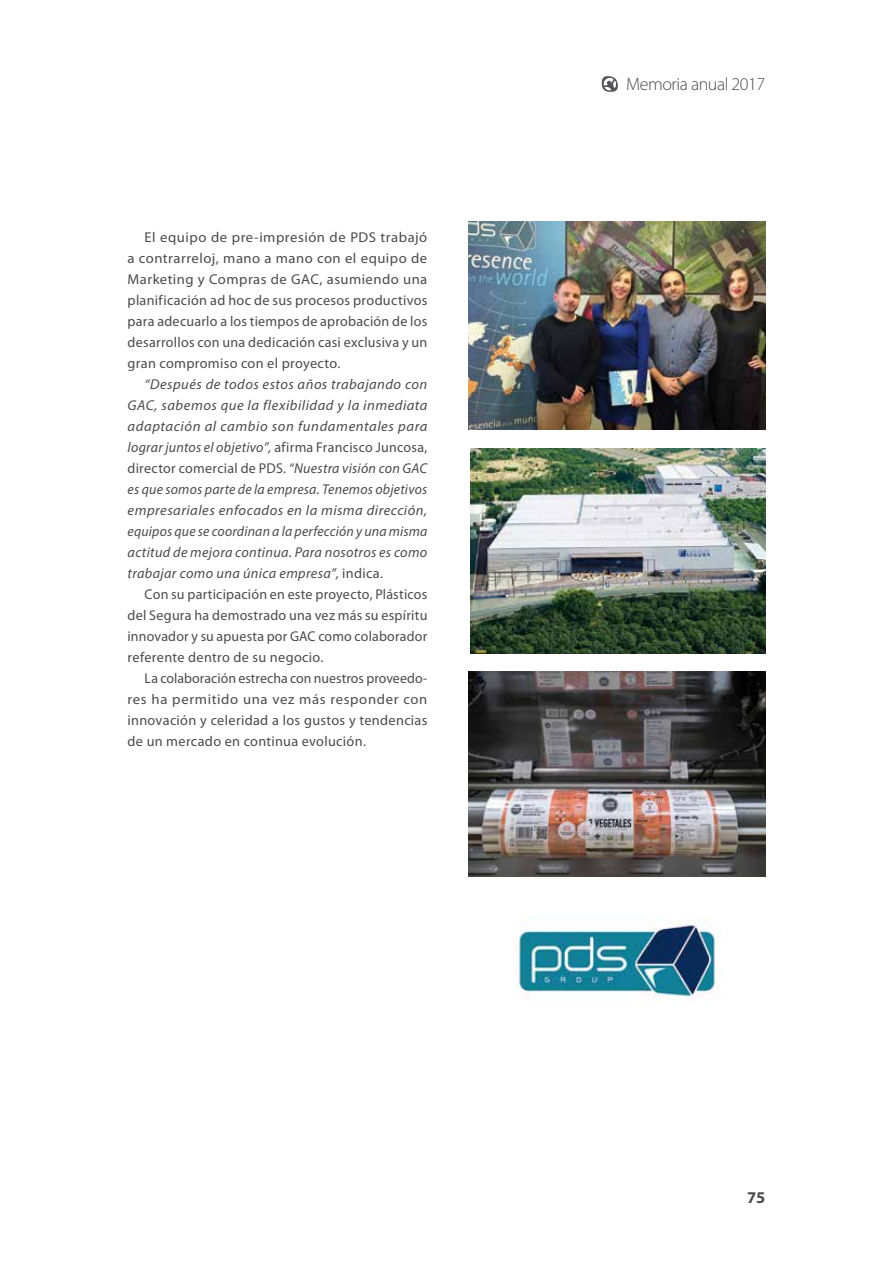
<style>
.page{position:relative;width:893px;height:1263px;background:#fff}
.page>*{position:absolute;margin:0;border:0;box-sizing:border-box;transform-origin:0 0}
.t1{font:300 18px "Myriad Pro";letter-spacing:-.025em;color:#4b4b4d}
.t2{font:700 16.5px "Myriad Pro";color:#4b4b4d}
.t3{font:14.25px/21px "Myriad Pro";letter-spacing:.02em;color:#4b4b4d;text-align:justify}
.t4{font:italic 14.25px/21px "Myriad Pro";letter-spacing:.025em;color:#4b4b4d;text-align:justify}
.s1{font-style:normal}
</style>
<div class="page">
<svg style="left:602px;top:76px;width:16px;height:16px"></svg>
<img style="left:469px;top:671px;width:296px;height:206px">
<img style="left:469px;top:221px;width:296px;height:208px">
<img style="left:471px;top:449px;width:294px;height:204px">
<img style="left:518px;top:918px;width:203px;height:83px">
<p class="t3" style="left:128px;top:227px;width:301px;text-indent:17px">El equipo de pre-impresión de PDS trabajó a contrarreloj, mano a mano con el equipo de Marketing y Compras de GAC, asumiendo una planificación ad hoc de sus procesos productivos para adecuarlo a los tiempos de aprobación de los desarrollos con una dedicación casi exclusiva y un gran compromiso con el proyecto.</p>
<p class="t4" style="left:128px;top:374px;width:301px;text-indent:17px">“Después de todos estos años trabajando con GAC, sabemos que la flexibilidad y la inmediata adaptación al cambio son fundamentales para lograr juntos el objetivo”, <span class="s1">afirma Francisco Juncosa, director comercial de PDS.</span> “Nuestra visión con GAC es que somos parte de la empresa. Tenemos objetivos empresariales enfocados en la misma dirección, equipos que se coordinan a la perfección y una misma actitud de mejora continua. Para nosotros es como trabajar como una única empresa”, <span class="s1">indica.</span></p>
<p class="t3" style="left:128px;top:584px;width:301px;text-indent:17px">Con su participación en este proyecto, Plásticos del Segura ha demostrado una vez más su espíritu innovador y su apuesta por GAC como colaborador referente dentro de su negocio.</p>
<p class="t3" style="left:128px;top:668px;width:301px;text-align:left;text-indent:17px">La colaboración estrecha con nuestros proveedo-- res ha permitido una vez más responder con innovación y celeridad a los gustos y tendencias de un mercado en continua evolución.</p>
<p class="t1" style="left:626px;top:73px;width:141px">Memoria anual 2017</p>
<p class="t2" style="left:747px;top:1187px;width:20px">75</p>
</div>
